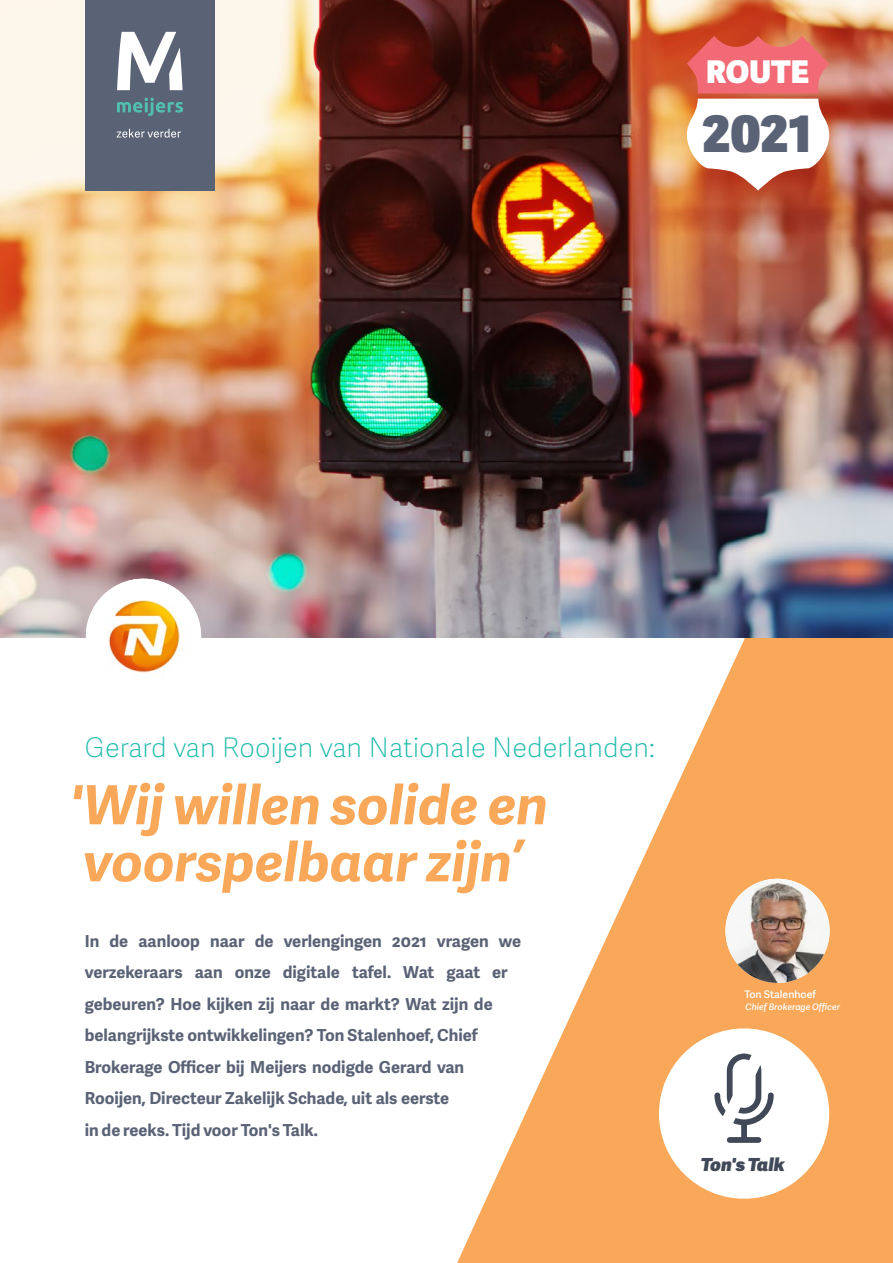
<style>
.page{position:relative;width:893px;height:1263px;background:#fff}
.page>*{position:absolute;margin:0;border:0;box-sizing:border-box;transform-origin:0 0}
.tk{font:italic 700 54px/57px "Adelle Sans";color:#f9a758}
.t1{font:800 50.4px "Adelle Sans";color:#5a6275}
.t2{font:800 31.35px "Adelle Sans";color:#fff}
.tk-2{font:100 27px "Adelle Sans";color:#22bbab}
.t3{font:italic 800 18px "Adelle Sans";color:#414857}
.intro{font:700 16.5px/31.5px "Adelle Sans";color:#5a6275}
.naam_foto{font:600 10.5px "Adelle Sans";color:#fff}
.functie_foto{font:italic 600 9px "Adelle Sans";color:#fff}
</style>
<div class="page">
<svg style="left:457px;top:638px;width:436px;height:625px;fill:#f9a758"></svg>
<img style="left:0;top:0;width:893px;height:638px">
<img style="left:725px;top:879px;width:105px;height:104px;border-radius:52px">
<div style="left:659px;top:1028px;width:170px;height:171px;background:#fff;border-radius:50%"></div>
<svg style="left:714px;top:1053px;width:60px;height:90px"></svg>
<img style="left:86px;top:579px;width:115px;height:115px;border-radius:58px">
<div style="left:85px;top:0;width:130px;height:190px;background:#5a6275"></div>
<svg style="left:117px;top:32px;width:66px;height:58px"></svg>
<svg style="left:117px;top:98px;width:66px;height:18px"></svg>
<svg style="left:117px;top:129px;width:64px;height:9px"></svg>
<svg style="left:687px;top:36px;width:142px;height:155px"></svg>
<h3 class="t2" style="left:706px;top:49px;width:104px">ROUTE</h3>
<h2 class="t1" style="left:702px;top:97px;width:111px">2021</h2>
<p class="tk-2" style="left:85px;top:728px;width:571px">Gerard van Rooijen van Nationale Nederlanden:</p>
<p class="tk" style="left:71px;top:775px;width:479px">'Wij willen solide en voorspelbaar zijn’</p>
<p class="intro" style="left:85px;top:924px;width:438px">In de aanloop naar de verlengingen 2021 vragen we verzekeraars aan onze digitale tafel. Wat gaat er gebeuren? Hoe kijken zij naar de markt? Wat zijn de belangrijkste ontwikkelingen? Ton Stalenhoef, Chief Brokerage Officer bij Meijers nodigde Gerard van Rooijen, Directeur Zakelijk Schade, uit als eerste<br>in de reeks. Tijd voor Ton's Talk.</p>
<p class="naam_foto" style="left:744px;top:986px;width:73px">Ton Stalenhoef</p>
<p class="functie_foto" style="left:746px;top:1000px;width:96px">Chief Brokerage Officer</p>
<p class="t3" style="left:701px;top:1151px;width:85px">Ton's Talk</p>
</div>
